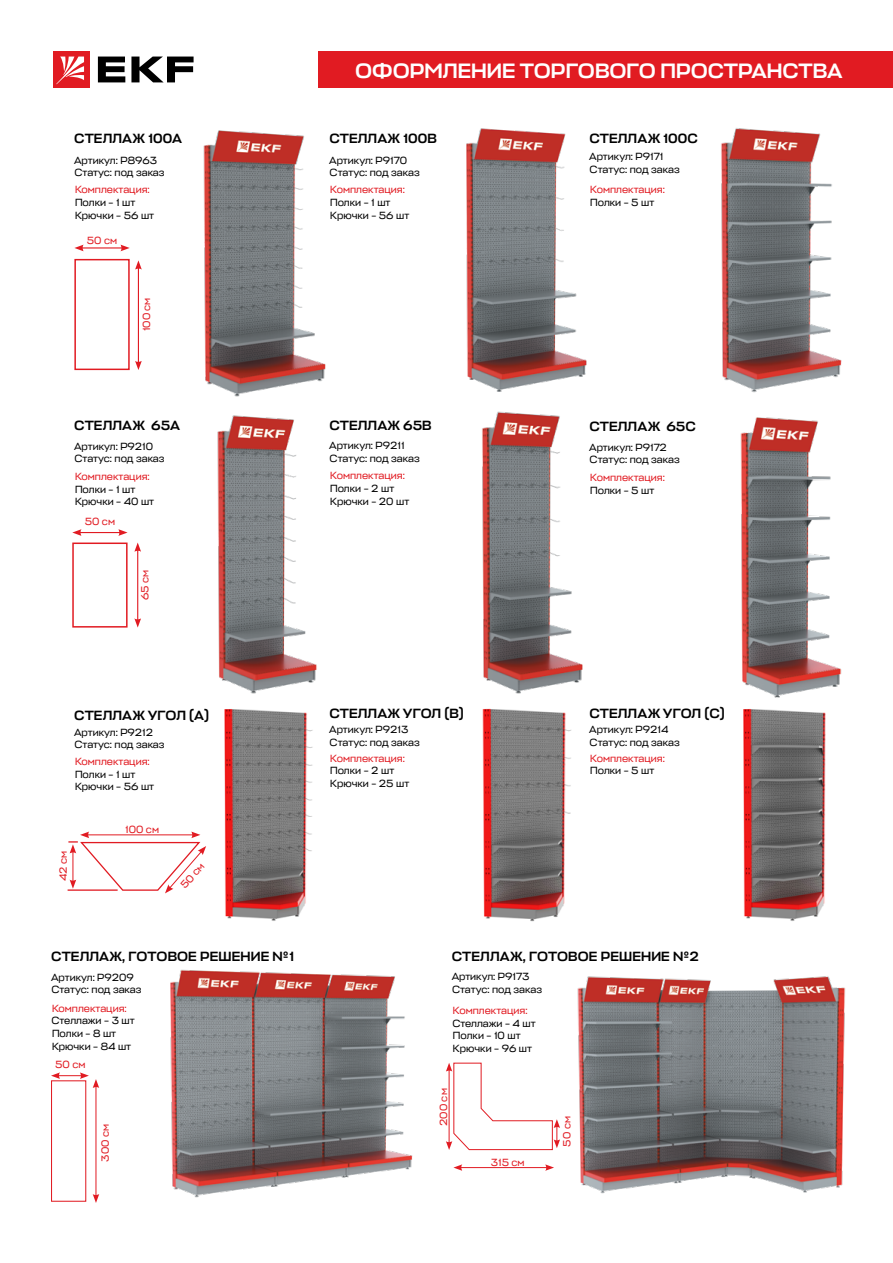
<style>
.page{position:relative;width:893px;height:1263px;background:#fff}
.page>*{position:absolute;margin:0;border:0;box-sizing:border-box;transform-origin:0 0}
.t1{font:500 21px "Stapel";color:#fff}
.t2{font:500 13.5px "Stapel";letter-spacing:.01em;color:#000}
.t3{font:10.5px/12.6px "Stapel";color:#000}
.t4{font:10.5px "Stapel";color:#e11b22}
</style>
<div class="page">
<div style="left:319px;top:51px;width:574px;height:37px;background:#e11b22"></div>
<div style="left:53px;top:51px;width:37px;height:37px;background:#e11b22"></div>
<svg style="left:98px;top:57px;width:27px;height:25px"></svg>
<svg style="left:131px;top:57px;width:63px;height:25px"></svg>
<svg style="left:56px;top:57px;width:28px;height:27px"></svg>
<img style="left:224px;top:709px;width:89px;height:212px">
<img style="left:482px;top:708px;width:89px;height:214px">
<img style="left:743px;top:709px;width:83px;height:212px">
<svg style="left:68px;top:831px;width:138px;height:62px"></svg>
<hr style="left:68px;top:889px;width:50px;height:2px;background:#e11b22">
<img style="left:203px;top:130px;width:123px;height:267px">
<img style="left:466px;top:128px;width:121px;height:264px">
<img style="left:721px;top:128px;width:121px;height:265px">
<img style="left:217px;top:415px;width:100px;height:279px">
<img style="left:482px;top:411px;width:101px;height:283px">
<img style="left:740px;top:417px;width:102px;height:281px">
<div style="left:72px;top:542px;width:56px;height:86px;border:2px solid #e11b22"></div>
<hr style="left:137px;top:549px;width:1px;height:72px;background:#e11b22">
<svg style="left:134px;top:618px;width:7px;height:10px"></svg>
<svg style="left:134px;top:542px;width:7px;height:10px"></svg>
<hr style="left:79px;top:532px;width:42px;height:1px;background:#e11b22">
<svg style="left:72px;top:529px;width:10px;height:7px"></svg>
<svg style="left:118px;top:529px;width:10px;height:7px"></svg>
<div style="left:74px;top:259px;width:56px;height:111px;border:2px solid #e11b22"></div>
<hr style="left:138px;top:267px;width:1px;height:96px;background:#e11b22">
<svg style="left:135px;top:361px;width:7px;height:9px"></svg>
<svg style="left:135px;top:260px;width:7px;height:10px"></svg>
<hr style="left:81px;top:247px;width:42px;height:2px;background:#e11b22">
<svg style="left:74px;top:245px;width:10px;height:6px"></svg>
<svg style="left:120px;top:245px;width:10px;height:6px"></svg>
<img style="left:170px;top:969px;width:243px;height:229px">
<img style="left:577px;top:976px;width:269px;height:218px">
<div style="left:51px;top:1080px;width:35px;height:122px;border:1px solid #e11b22"></div>
<hr style="left:96px;top:1086px;width:1px;height:110px;background:#e11b22">
<svg style="left:93px;top:1194px;width:6px;height:9px"></svg>
<svg style="left:51px;top:1072px;width:48px;height:16px"></svg>
<hr style="left:460px;top:1167px;width:88px;height:1px;background:#e11b22">
<svg style="left:453px;top:1164px;width:9px;height:7px"></svg>
<svg style="left:545px;top:1164px;width:9px;height:7px"></svg>
<svg style="left:446px;top:1062px;width:114px;height:88px"></svg>
<p class="t2" style="left:74px;top:130px;width:109px">СТЕЛЛАЖ 100A</p>
<p class="t3" style="left:74px;top:154px;width:92px">Артикул: P8963<br>Статус: под заказ</p>
<p class="t4" style="left:75px;top:183px;width:76px">Комплектация:</p>
<p class="t3" style="left:75px;top:196px;width:81px">Полки – 1 шт<br>Крючки – 56 шт</p>
<p class="t4" style="left:87px;top:234px;width:32px">50 см</p>
<p class="t4" style="left:140px;top:331px;width:35px;rotate:-90deg">100 см</p>
<p class="t2" style="left:74px;top:417px;width:107px">СТЕЛЛАЖ 65A</p>
<p class="t3" style="left:74px;top:440px;width:92px">Артикул: P9210<br>Статус: под заказ</p>
<p class="t4" style="left:75px;top:470px;width:76px">Комплектация:</p>
<p class="t3" style="left:75px;top:483px;width:81px">Полки – 1 шт<br>Крючки – 40 шт</p>
<p class="t4" style="left:85px;top:515px;width:32px">50 см</p>
<p class="t4" style="left:138px;top:600px;width:32px;rotate:-90deg">65 см</p>
<h1 class="t1" style="left:355px;top:58px;width:489px">ОФОРМЛЕНИЕ ТОРГОВОГО ПРОСТРАНСТВА</h1>
<p class="t2" style="left:329px;top:130px;width:109px">СТЕЛЛАЖ 100B</p>
<p class="t2" style="left:589px;top:130px;width:110px">СТЕЛЛАЖ 100C</p>
<p class="t3" style="left:329px;top:154px;width:92px">Артикул: P9170<br>Статус: под заказ</p>
<p class="t3" style="left:589px;top:151px;width:92px">Артикул: P9171<br>Статус: под заказ</p>
<p class="t4" style="left:330px;top:183px;width:76px">Комплектация:</p>
<p class="t3" style="left:330px;top:196px;width:81px">Полки – 1 шт<br>Крючки – 56 шт</p>
<p class="t4" style="left:590px;top:183px;width:76px">Комплектация:</p>
<p class="t3" style="left:590px;top:196px;width:66px">Полки – 5 шт</p>
<p class="t2" style="left:329px;top:417px;width:104px">СТЕЛЛАЖ 65B</p>
<p class="t2" style="left:589px;top:418px;width:108px">СТЕЛЛАЖ 65C</p>
<p class="t3" style="left:329px;top:439px;width:92px">Артикул: P9211<br>Статус: под заказ</p>
<p class="t3" style="left:589px;top:441px;width:92px">Артикул: P9172<br>Статус: под заказ</p>
<p class="t4" style="left:330px;top:470px;width:76px">Комплектация:</p>
<p class="t3" style="left:330px;top:482px;width:81px">Полки – 2 шт<br>Крючки – 20 шт</p>
<p class="t4" style="left:590px;top:471px;width:76px">Комплектация:</p>
<p class="t3" style="left:590px;top:484px;width:66px">Полки – 5 шт</p>
<p class="t2" style="left:74px;top:708px;width:136px">СТЕЛЛАЖ УГОЛ (A)</p>
<p class="t2" style="left:329px;top:705px;width:136px">СТЕЛЛАЖ УГОЛ (B)</p>
<p class="t2" style="left:589px;top:705px;width:137px">СТЕЛЛАЖ УГОЛ (C)</p>
<p class="t3" style="left:74px;top:726px;width:92px">Артикул: P9212<br>Статус: под заказ</p>
<p class="t3" style="left:329px;top:723px;width:92px">Артикул: P9213<br>Статус: под заказ</p>
<p class="t3" style="left:589px;top:723px;width:92px">Артикул: P9214<br>Статус: под заказ</p>
<p class="t4" style="left:75px;top:755px;width:76px">Комплектация:</p>
<p class="t3" style="left:75px;top:768px;width:81px">Полки – 1 шт<br>Крючки – 56 шт</p>
<p class="t4" style="left:125px;top:823px;width:35px">100 см</p>
<p class="t4" style="left:57px;top:881px;width:32px;rotate:-90deg">42 см</p>
<p class="t4" style="left:178px;top:883px;width:32px;rotate:-49deg">50 см</p>
<p class="t4" style="left:330px;top:752px;width:76px">Комплектация:</p>
<p class="t3" style="left:330px;top:765px;width:81px">Полки – 2 шт<br>Крючки – 25 шт</p>
<p class="t4" style="left:590px;top:752px;width:76px">Комплектация:</p>
<p class="t3" style="left:590px;top:765px;width:66px">Полки – 5 шт</p>
<p class="t2" style="left:51px;top:948px;width:244px">СТЕЛЛАЖ, ГОТОВОЕ РЕШЕНИЕ №1</p>
<p class="t2" style="left:452px;top:948px;width:249px">СТЕЛЛАЖ, ГОТОВОЕ РЕШЕНИЕ №2</p>
<p class="t3" style="left:51px;top:971px;width:92px">Артикул: P9209<br>Статус: под заказ</p>
<p class="t3" style="left:452px;top:970px;width:92px">Артикул: P9173<br>Статус: под заказ</p>
<p class="t4" style="left:453px;top:1004px;width:76px">Комплектация:</p>
<p class="t3" style="left:452px;top:1017px;width:85px">Стеллажи – 4 шт<br>Полки – 10 шт<br>Крючки – 96 шт</p>
<p class="t4" style="left:52px;top:1002px;width:76px">Комплектация:</p>
<p class="t3" style="left:51px;top:1014px;width:85px">Стеллажи – 3 шт<br>Полки – 8 шт<br>Крючки – 84 шт</p>
<p class="t4" style="left:55px;top:1058px;width:32px">50 см</p>
<p class="t4" style="left:437px;top:1126px;width:39px;rotate:-90deg">200 см</p>
<p class="t4" style="left:99px;top:1162px;width:39px;rotate:-90deg">300 см</p>
<p class="t4" style="left:561px;top:1146px;width:32px;rotate:-90deg">50 см</p>
<p class="t4" style="left:491px;top:1156px;width:35px">315 см</p>
</div>
